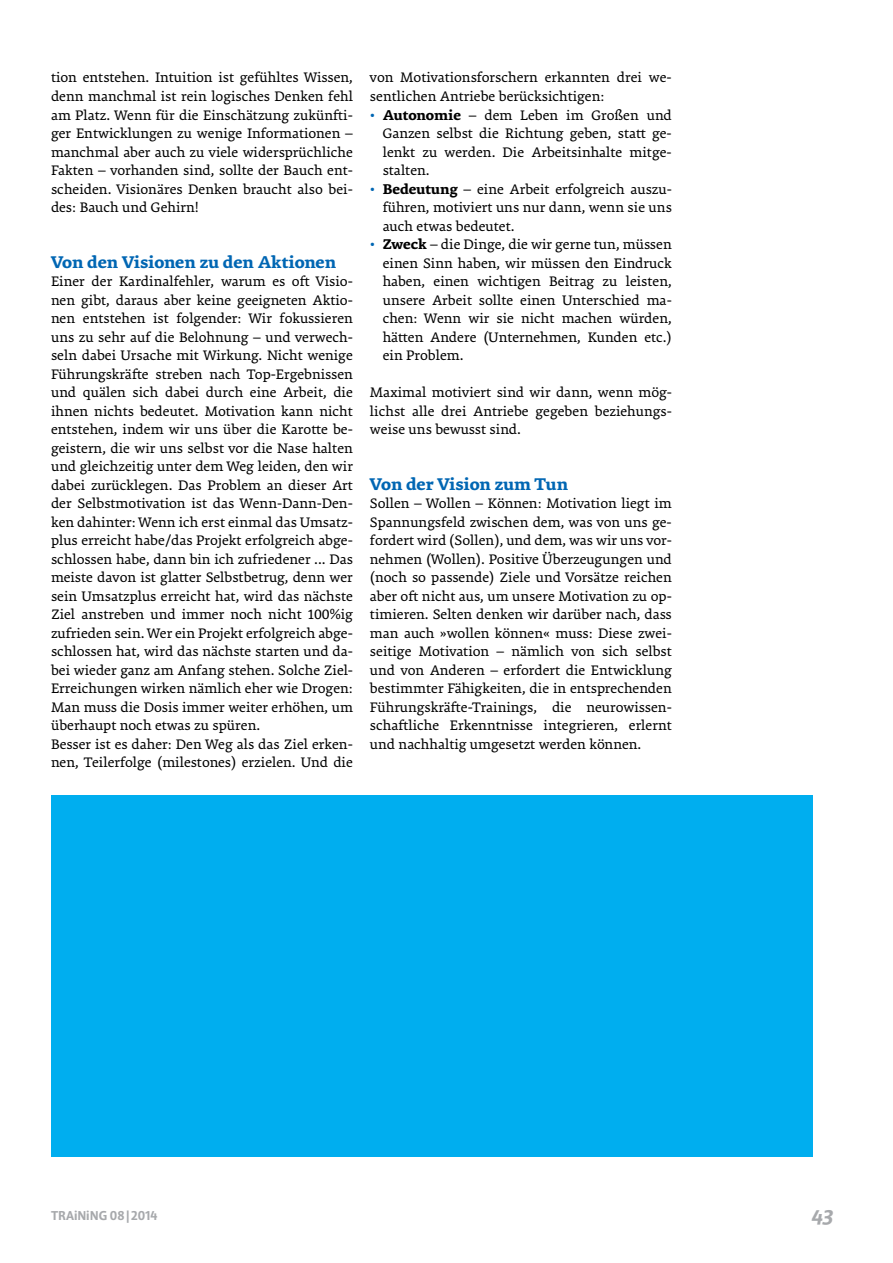
<style>
.page{position:relative;width:893px;height:1263px;background:#fff}
.page>*{position:absolute;margin:0;border:0;box-sizing:border-box;transform-origin:0 0}
.t1{font:italic 700 21px "Acorde";color:#a7a9ac}
.t2{font:700 18px "Premiera";color:#0066b3}
.t3{font:15px/18.5px "Premiera";color:#000;text-align:justify}
.t4{font:700 12.75px "Acorde";color:#a7a9ac}
.s1{color:#0066b3}
.s2{font-weight:700}
</style>
<div class="page">
<div style="left:51px;top:795px;width:761px;height:362px;background:#00aeef"></div>
<p class="t3" style="left:51px;top:69px;width:303px">tion entstehen. Intuition ist gefühltes Wissen, denn manchmal ist rein logisches Denken fehl am Platz. Wenn für die Einschätzung zukünfti&shy;ger Entwicklungen zu wenige Informationen – manchmal aber auch zu viele widersprüchliche Fakten – vorhanden sind, sollte der Bauch ent&shy;scheiden. Visionäres Denken braucht also bei&shy;des: Bauch und Gehirn!</p>
<p class="t2" style="left:51px;top:250px;width:287px">Von den Visionen zu den Aktionen</p>
<p class="t3" style="left:51px;top:272px;width:303px;text-align:left">Einer der Kardinalfehler, warum es oft Visio&shy;nen gibt, daraus aber keine geeigneten Aktio&shy;nen entstehen ist folgender: Wir fokussieren uns zu sehr auf die Belohnung – und verwech&shy;seln dabei Ursache mit Wirkung. Nicht wenige Führungskräfte streben nach Top-Ergebnissen und quälen sich dabei durch eine Arbeit, die ihnen nichts bedeutet. Motivation kann nicht entstehen, indem wir uns über die Karotte be&shy;geistern, die wir uns selbst vor die Nase halten und gleichzeitig unter dem Weg leiden, den wir dabei zurücklegen. Das Problem an dieser Art der Selbstmotivation ist das Wenn-Dann-Den&shy;ken dahinter: Wenn ich erst einmal das Umsatz&shy;plus erreicht habe/das Projekt erfolgreich abge&shy;schlossen habe, dann bin ich zufriedener ... Das meiste davon ist glatter Selbstbetrug, denn wer sein Umsatzplus erreicht hat, wird das nächste Ziel anstreben und immer noch nicht 100%ig zufrieden sein. Wer ein Projekt erfolgreich abge&shy;schlossen hat, wird das nächste starten und da&shy;bei wieder ganz am Anfang stehen. Solche Ziel-Erreichungen wirken nämlich eher wie Drogen:<br>Man muss die Dosis immer weiter erhöhen, um überhaupt noch etwas zu spüren.<br>Besser ist es daher: Den Weg als das Ziel erken&shy;nen, Teilerfolge (milestones) erzielen. Und die</p>
<p class="t3" style="left:370px;top:69px;width:303px">von Motivationsforschern erkannten drei we&shy;sentlichen Antriebe berücksichtigen:</p>
<p class="t3" style="left:383px;top:106px;width:291px;text-indent:-13px"><span class="s1">•</span> <span class="s2">Autonomie</span> – dem Leben im Großen und Ganzen selbst die Richtung geben, statt ge&shy;lenkt zu werden. Die Arbeitsinhalte mitge&shy;stalten.</p>
<p class="t3" style="left:383px;top:180px;width:291px;text-indent:-13px"><span class="s1">•</span> <span class="s2">Bedeutung</span> – eine Arbeit erfolgreich auszu&shy;führen, motiviert uns nur dann, wenn sie uns auch etwas bedeutet.</p>
<p class="t3" style="left:383px;top:235px;width:291px;text-indent:-13px"><span class="s1">•</span> <span class="s2">Zweck</span> – die Dinge, die wir gerne tun, müssen einen Sinn haben, wir müssen den Eindruck haben, einen wichtigen Beitrag zu leisten, unsere Arbeit sollte einen Unterschied ma&shy;chen: Wenn wir sie nicht machen würden, hätten Andere (Unternehmen, Kunden etc.) ein Problem.</p>
<p class="t3" style="left:370px;top:383px;width:303px">Maximal motiviert sind wir dann, wenn mög&shy;lichst alle drei Antriebe gegeben beziehungs&shy;weise uns bewusst sind.</p>
<p class="t2" style="left:370px;top:472px;width:200px">Von der Vision zum Tun</p>
<p class="t3" style="left:370px;top:494px;width:303px">Sollen – Wollen – Können: Motivation liegt im Spannungsfeld zwischen dem, was von uns ge&shy;fordert wird (Sollen), und dem, was wir uns vor&shy;nehmen (Wollen). Positive Überzeugungen und (noch so passende) Ziele und Vorsätze reichen aber oft nicht aus, um unsere Motivation zu op&shy;timieren. Selten denken wir darüber nach, dass man auch »wollen können« muss: Diese zwei&shy;seitige Motivation – nämlich von sich selbst und von Anderen – erfordert die Entwicklung bestimmter Fähigkeiten, die in entsprechenden Führungskräfte-Trainings, die neurowissen&shy;schaftliche Erkenntnisse integrieren, erlernt und nachhaltig umgesetzt werden können.</p>
<p class="t4" style="left:51px;top:1208px;width:108px">TRAiNiNG 08|2014</p>
<h1 class="t1" style="left:812px;top:1201px;width:23px">43</h1>
</div>
